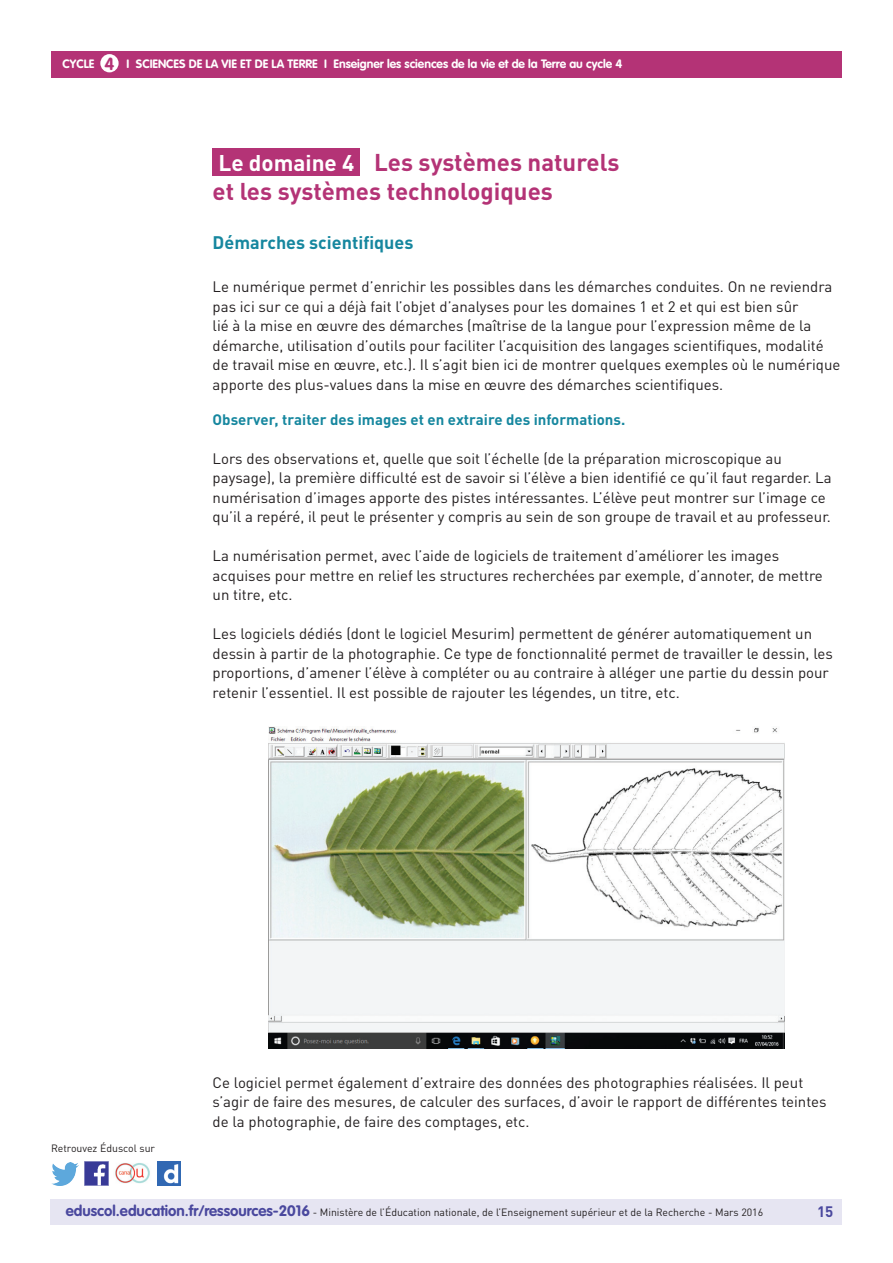
<style>
.page{position:relative;width:893px;height:1263px;background:#fff}
.page>*{position:absolute;margin:0;border:0;box-sizing:border-box;transform-origin:0 0}
.t1{font:700 24px/28.8px "DIN Pro";color:#b43376}
.t2{font:700 22.5px "DIN Pro";color:#fff}
.t3{font:700 18px "DIN Pro";color:#16879f}
.t4{font:15px/19.5px "DIN Pro";color:#231f20}
.t5{font:700 15px "DIN Pro";color:#16879f}
.t6{font:700 15px "DIN Pro";color:#4a489e}
.t7{font:700 12px "VAG Rounded Std";color:#fff}
.t8{font:10.5px "DIN Pro";color:#231f20}
.s1{font-size:17.25px;color:#b43376}
.s2{font-family:"VAG Rounded Std";font-weight:700;font-size:15px;color:#4a489e}
</style>
<div class="page">
<div style="left:50px;top:1199px;width:791px;height:26px;background:#e6e5f2"></div>
<div style="left:51px;top:51px;width:791px;height:27px;background:#b43376"></div>
<div style="left:100px;top:54px;width:19px;height:18px;background:#fff;border-radius:50%"></div>
<img style="left:85px;top:1162px;width:23px;height:23px">
<img style="left:51px;top:1163px;width:28px;height:22px">
<img style="left:158px;top:1162px;width:22px;height:23px">
<img style="left:115px;top:1163px;width:35px;height:21px">
<img style="left:268px;top:726px;width:517px;height:322px">
<div style="left:213px;top:149px;width:147px;height:27px;background:#b43376"></div>
<p class="t7" style="left:63px;top:57px;width:8px">CYCLE</p>
<p class="t7" style="left:105px;top:57px;width:519px"><span class="s1">4</span> I Sciences de la vie et de la Terre I Enseigner les sciences de la vie et de la Terre au cycle 4</p>
<h1 class="t1" style="left:213px;top:148px;width:408px;text-indent:161px">Les systèmes naturels et les systèmes technologiques</h1>
<p class="t3" style="left:213px;top:231px;width:202px">Démarches scientifiques</p>
<p class="t4" style="left:213px;top:277px;width:629px">Le numérique permet d’enrichir les possibles dans les démarches conduites. On ne reviendra pas ici sur ce qui a déjà fait l’objet d’analyses pour les domaines 1 et 2 et qui est bien sûr<br>lié à la mise en œuvre des démarches (maîtrise de la langue pour l’expression même de la démarche, utilisation d’outils pour faciliter l’acquisition des langages scientifiques, modalité de travail mise en œuvre, etc.). Il s’agit bien ici de montrer quelques exemples où le numérique apporte des plus-values dans la mise en œuvre des démarches scientifiques.</p>
<p class="t5" style="left:213px;top:409px;width:414px">Observer, traiter des images et en extraire des informations.</p>
<p class="t4" style="left:213px;top:448px;width:620px">Lors des observations et, quelle que soit l’échelle (de la préparation microscopique au paysage), la première difficulté est de savoir si l’élève a bien identifié ce qu’il faut regarder. La numérisation d’images apporte des pistes intéressantes. L’élève peut montrer sur l’image ce qu’il a repéré, il peut le présenter y compris au sein de son groupe de travail et au professeur.</p>
<p class="t4" style="left:213px;top:546px;width:612px">La numérisation permet, avec l’aide de logiciels de traitement d’améliorer les images acquises pour mettre en relief les structures recherchées par exemple, d’annoter, de mettre un titre, etc.</p>
<p class="t4" style="left:213px;top:624px;width:622px">Les logiciels dédiés (dont le logiciel Mesurim) permettent de générer automatiquement un dessin à partir de la photographie. Ce type de fonctionnalité permet de travailler le dessin, les proportions, d’amener l’élève à compléter ou au contraire à alléger une partie du dessin pour retenir l’essentiel. Il est possible de rajouter les légendes, un titre, etc.</p>
<h2 class="t2" style="left:218px;top:148px;width:137px">Le domaine 4</h2>
<p class="t8" style="left:51px;top:1141px;width:106px">Retrouvez Éduscol sur</p>
<p class="t4" style="left:213px;top:1072px;width:615px">Ce logiciel permet également d’extraire des données des photographies réalisées. Il peut s’agir de faire des mesures, de calculer des surfaces, d’avoir le rapport de différentes teintes de la photographie, de faire des comptages, etc.</p>
<p class="t8" style="left:66px;top:1205px;width:699px"><span class="s2">eduscol.education.fr/ressources-2016</span> - Ministère de l’Éducation nationale, de l’Enseignement supérieur et de la Recherche - Mars 2016</p>
<p class="t6" style="left:817px;top:1201px;width:18px">15</p>
</div>
